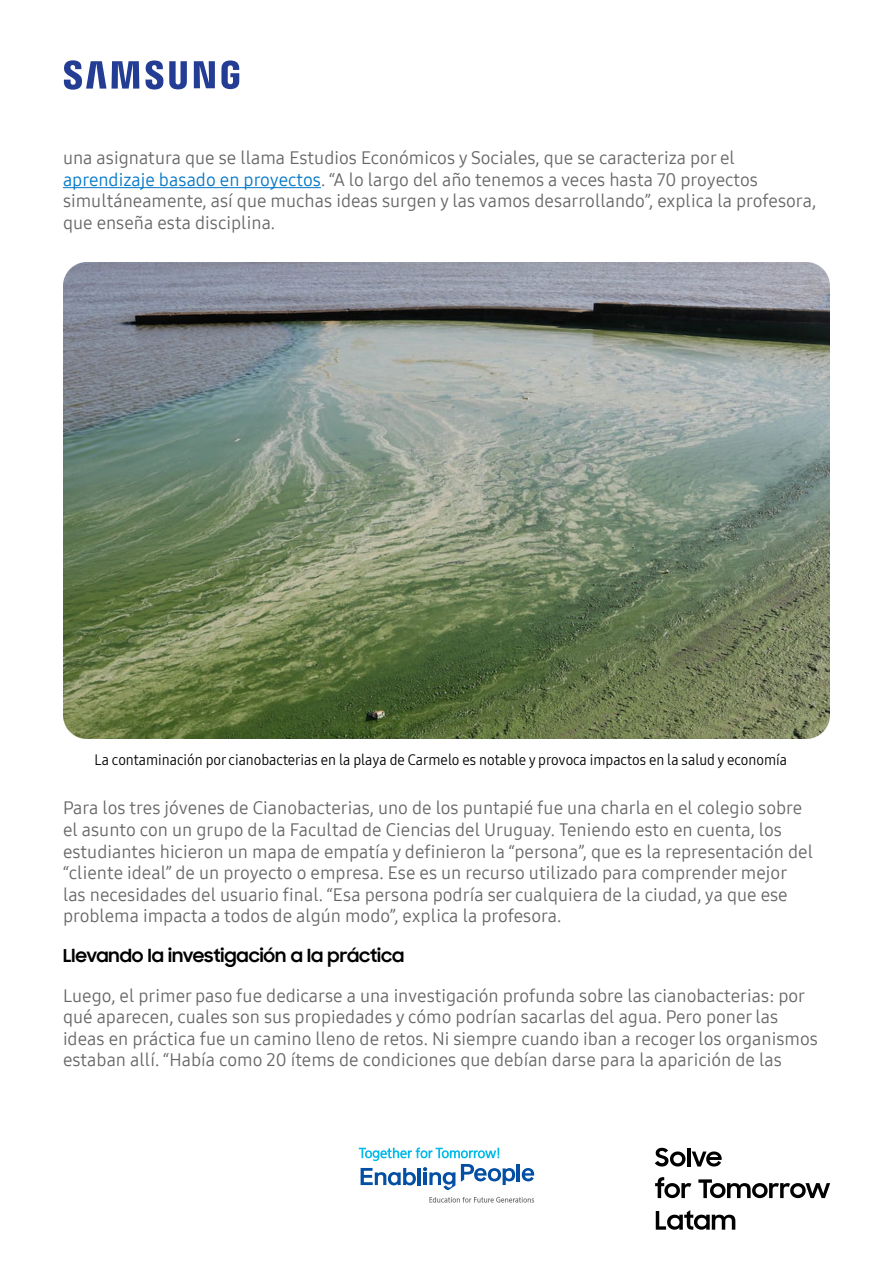
<style>
.page{position:relative;width:893px;height:1263px;background:#fff}
.page>*{position:absolute;margin:0;border:0;box-sizing:border-box;transform-origin:0 0}
.texto_corrido{font:18px/21.6px "Samsung One 400";color:#666}
.t1{font:700 18px "Samsung Sharp Sans";color:#000}
.legenda{font:15px "Samsung One 400 C";color:#000}
.s1{color:#0077c8}
</style>
<div class="page">
<svg style="left:64px;top:60px;width:175px;height:30px"></svg>
<svg style="left:655px;top:1148px;width:30px;height:18px"></svg>
<hr style="left:687px;top:1147px;width:3px;height:19px;background:#000">
<svg style="left:692px;top:1151px;width:30px;height:15px"></svg>
<svg style="left:655px;top:1177px;width:36px;height:21px"></svg>
<svg style="left:698px;top:1179px;width:132px;height:19px"></svg>
<svg style="left:656px;top:1210px;width:79px;height:20px"></svg>
<hr style="left:517px;top:1164px;width:3px;height:17px;background:#034fa3">
<svg style="left:522px;top:1168px;width:12px;height:13px"></svg>
<svg style="left:429px;top:1197px;width:105px;height:5px"></svg>
<svg style="left:359px;top:1147px;width:156px;height:43px"></svg>
<hr style="left:63px;top:187px;width:258px;height:1px;background:#0077c8">
<img style="left:63px;top:263px;width:767px;height:475px">
<p class="texto_corrido" style="left:63px;top:147px;width:755px">una asignatura que se llama Estudios Económicos y Sociales, que se caracteriza por el <span class="s1">aprendizaje basado en proyectos</span>. “A lo largo del año tenemos a veces hasta 70 proyectos simultáneamente, así que muchas ideas surgen y las vamos desarrollando”, explica la profesora, que enseña esta disciplina.</p>
<p class="legenda" style="left:95px;top:750px;width:694px">La contaminación por cianobacterias en la playa de Carmelo es notable y provoca impactos en la salud y economía</p>
<p class="texto_corrido" style="left:63px;top:797px;width:752px">Para los tres jóvenes de Cianobacterias, uno de los puntapié fue una charla en el colegio sobre el asunto con un grupo de la Facultad de Ciencias del Uruguay. Teniendo esto en cuenta, los estudiantes hicieron un mapa de empatía y definieron la “persona”, que es la representación del “cliente ideal” de un proyecto o empresa. Ese es un recurso utilizado para comprender mejor las necesidades del usuario final. “Esa persona podría ser cualquiera de la ciudad, ya que ese problema impacta a todos de algún modo”, explica la profesora.</p>
<h2 class="t1" style="left:63px;top:942px;width:343px">Llevando la investigación a la práctica</h2>
<p class="texto_corrido" style="left:63px;top:984px;width:756px">Luego, el primer paso fue dedicarse a una investigación profunda sobre las cianobacterias: por qué aparecen, cuales son sus propiedades y cómo podrían sacarlas del agua. Pero poner las ideas en práctica fue un camino lleno de retos. Ni siempre cuando iban a recoger los organismos estaban allí. “Había como 20 ítems de condiciones que debían darse para la aparición de las</p>
</div>
